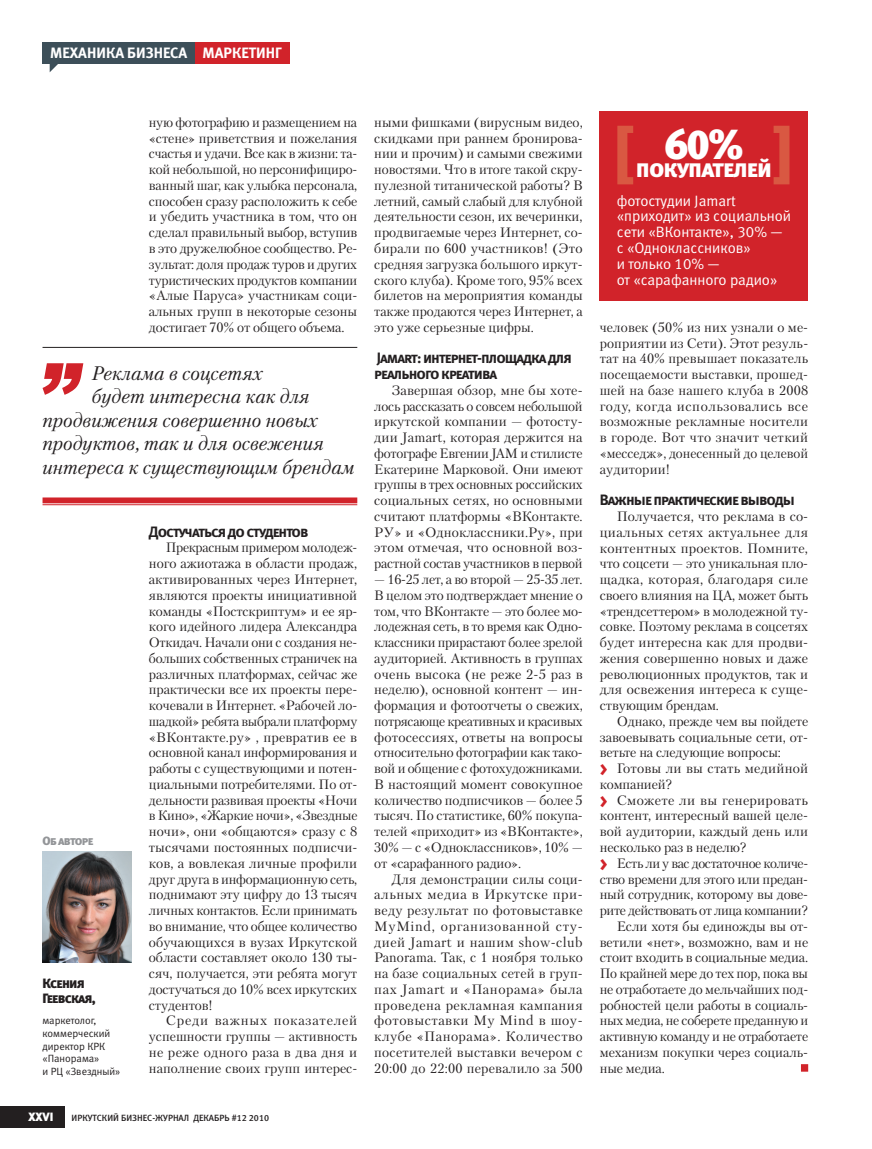
<style>
.page{position:relative;width:872px;height:1149px;background:#fff}
.page>*{position:absolute;margin:0;border:0;box-sizing:border-box;transform-origin:0 0}
.t1{font:66px "Meta Black Caps LFC";color:#d95842}
.t2{font:42px "Meta Black Caps LFC";color:#fff}
.t3{font:24px "Meta Black Caps LFC";letter-spacing:-.04em;color:#fff}
.t4{font:italic 19.5px "Petersburg C";color:#231f20}
.t5{font:15px/15.8px "Meta Normal LFC";color:#fff}
.t6{font:15px/15.8px "Meta Bold Caps LFC";letter-spacing:-.06em;color:#231f20}
.t7{font:15px "Meta Bold Caps LFC";color:#fff}
.t8{font:13.5px/15.8px "Petersburg C";letter-spacing:-.01em;color:#231f20;text-align:justify}
.t9{font:13.5px "Petersburg C";letter-spacing:-.03em;color:#231f20}
.t10{font:13.5px "Petersburg C";letter-spacing:.015em;color:#231f20}
.t11{font:13.5px "Petersburg C";letter-spacing:.02em;color:#231f20}
.t12{font:13.5px/15px "Meta Black Caps LFC";letter-spacing:-.06em;color:#231f20}
.t13{font:12px "Meta Black Caps LFC";letter-spacing:-.06em;color:#939598}
.t14{font:12px "Meta Black Caps LFC";color:#fff}
.t15{font:10.5px/12.6px "Meta Normal LFC";color:#231f20}
.t16{font:9px "Meta Medium Caps LFC";color:#231f20}
.s1{font-family:"Meta Black Caps LFC";font-size:18px;color:#d1232a}
</style>
<div class="page">
<div style="left:0;top:1106px;width:64px;height:21px;background:#231f20"></div>
<svg style="left:50px;top:64px;width:8px;height:8px"></svg>
<div style="left:43px;top:43px;width:152px;height:21px;background:#3d4f59"></div>
<div style="left:195px;top:43px;width:95px;height:21px;background:#d1232a"></div>
<svg style="left:801px;top:1064px;width:7px;height:7px"></svg>
<hr style="left:43px;top:347px;width:314px;height:1px;background:#231f20">
<div style="left:43px;top:497px;width:314px;height:6px;background:#d1232a"></div>
<hr style="left:43px;top:504px;width:314px;height:1px;background:#d1232a">
<svg style="left:43px;top:363px;width:40px;height:32px"></svg>
<img style="left:43px;top:851px;width:89px;height:110px">
<div style="left:600px;top:111px;width:208px;height:189px;background:#d1232a"></div>
<p class="t7" style="left:50px;top:44px;width:233px">Механика бизнеса Маркетинг</p>
<p class="t8" style="left:149px;top:114px;width:210px">ную фотографию и размещением на «стене» приветствия и пожелания счастья и удачи. Все как в жизни: та&shy;кой небольшой, но персонифициро&shy;ванный шаг, как улыбка персонала, способен сразу расположить к себе и убедить участника в том, что он сделал правильный выбор, вступив в это дружелюбное сообщество. Ре&shy;зультат: доля продаж туров и других туристических продуктов компании «Алые Паруса» участникам соци&shy;альных групп в некоторые сезоны достигает 70% от общего объема.</p>
<h3 class="t4" style="left:92px;top:361px;width:172px">Реклама в соцсетях</h3>
<h3 class="t4" style="left:92px;top:385px;width:219px">будет интересна как для</h3>
<h3 class="t4" style="left:43px;top:408px;width:276px">продвижения совершенно новых</h3>
<h3 class="t4" style="left:43px;top:432px;width:283px">продуктов, так и для освежения</h3>
<h3 class="t4" style="left:43px;top:456px;width:313px">интереса к существующим брендам</h3>
<p class="t13" style="left:43px;top:834px;width:52px">Об авторе</p>
<p class="t12" style="left:43px;top:975px;width:55px">Ксения<br>Геевская,</p>
<p class="t15" style="left:43px;top:1014px;width:79px">маркетолог, коммерческий директор КРК «Панорама»<br>и РЦ «Звездный»</p>
<p class="t6" style="left:149px;top:523px;width:161px">Достучаться до студентов</p>
<p class="t8" style="left:149px;top:539px;width:210px;text-indent:17px">Прекрасным примером молодеж&shy;ного ажиотажа в области продаж, активированных через Интернет, являются проекты инициативной команды «Постскриптум» и ее яр&shy;кого идейного лидера Александра Откидач. Начали они с создания не&shy;больших собственных страничек на различных платформах, сейчас же практически все их проекты пере&shy;кочевали в Интернет. «Рабочей ло&shy;шадкой» ребята выбрали платформу «ВКонтакте.ру» , превратив ее в основной канал информирования и работы с существующими и потен&shy;циальными потребителями. По от&shy;дельности развивая проекты «Ночи в Кино», «Жаркие ночи», «Звездные ночи», они «общаются» сразу с 8 тысячами постоянных подписчи&shy;ков, а вовлекая личные профили друг друга в информационную сеть, поднимают эту цифру до 13 тысяч личных контактов. Если принимать во внимание, что общее количество обучающихся в вузах Иркутской области составляет около 130 ты&shy;сяч, получается, эти ребята могут достучаться до 10% всех иркутских студентов!</p>
<p class="t8" style="left:149px;top:1012px;width:210px;text-indent:17px">Среди важных показателей успешности группы — активность не реже одного раза в два дня и наполнение своих групп интерес-</p>
<p class="t14" style="left:29px;top:1109px;width:26px">XXVI</p>
<p class="t16" style="left:72px;top:1112px;width:199px">Иркутски й Бизнес-журнал декабрь #12 2010</p>
<p class="t8" style="left:374px;top:114px;width:210px">ными фишками (вирусным видео, скидками при раннем бронирова&shy;нии и прочим) и самыми свежими новостями. Что в итоге такой скру&shy;пулезной титанической работы? В летний, самый слабый для клубной деятельности сезон, их вечеринки, продвигаемые через Интернет, со&shy;бирали по 600 участников! (Это средняя загрузка большого иркут&shy;ского клуба). Кроме того, 95% всех билетов на мероприятия команды также продаются через Интернет, а это уже серьезные цифры.</p>
<p class="t6" style="left:374px;top:350px;width:199px">Jamart: интернет-площадка для реального креатива</p>
<p class="t8" style="left:374px;top:382px;width:210px;text-indent:17px">Завершая обзор, мне бы хоте&shy;лось рассказать о совсем небольшой иркутской компании — фотосту&shy;дии Jamart, которая держится на фотографе Евгении JAM и стилисте Екатерине Марковой. Они имеют группы в трех основных российских социальных сетях, но основными считают платформы «ВКонтакте.<br>РУ» и «Одноклассники.Ру», при этом отмечая, что основной воз&shy;растной состав участников в первой</p>
<p class="t8" style="left:374px;top:571px;width:210px">— 16-25 лет, а во второй — 25-35 лет.<br>В целом это подтверждает мнение о том, что ВКонтакте — это более мо&shy;лодежная сеть, в то время как Одно&shy;классники прирастают более зрелой аудиторией. Активность в группах очень высока (не реже 2-5 раз в неделю), основной контент — ин&shy;формация и фотоотчеты о свежих, потрясающе креативных и красивых фотосессиях, ответы на вопросы относительно фотографии как тако&shy;вой и общение с фотохудожниками.<br>В настоящий момент совокупное количество подписчиков — более 5 тысяч. По статистике, 60% покупа&shy;телей «приходит» из «ВКонтакте», 30% — с «Одноклассников», 10% — от «сарафанного радио».</p>
<p class="t8" style="left:374px;top:870px;width:210px;text-indent:17px">Для демонстрации силы соци&shy;альных медиа в Иркутске при&shy;веду результат по фотовыставке MyMind, организованной сту&shy;дией Jamart и нашим show-club Panorama. Так, с 1 ноября только на базе социальных сетей в груп&shy;пах Jamart и «Панорама» была проведена рекламная кампания фотовыставки My Mind в шоу&shy;клубе «Панорама». Количество посетителей выставки вечером с 20:00 до 22:00 перевалило за 500</p>
<h1 class="t1" style="left:613px;top:113px;width:22px">[</h1>
<h1 class="t1" style="left:773px;top:113px;width:22px">]</h1>
<h2 class="t2" style="left:664px;top:120px;width:80px">60%</h2>
<h3 class="t3" style="left:636px;top:155px;width:137px">покупателей</h3>
<p class="t5" style="left:617px;top:192px;width:176px">фотостудии Jamart «приходит» из социальной сети «ВКонтакте», 30% — с «Одноклассников»<br>и только 10% —<br>от «сарафанного радио»</p>
<p class="t8" style="left:600px;top:319px;width:210px">человек (50% из них узнали о ме&shy;роприятии из Сети). Этот резуль&shy;тат на 40% превышает показатель посещаемости выставки, прошед&shy;шей на базе нашего клуба в 2008 году, когда использовались все возможные рекламные носители в городе. Вот что значит четкий «месседж», донесенный до целевой аудитории!</p>
<p class="t6" style="left:600px;top:492px;width:196px">Важные практические выводы</p>
<p class="t8" style="left:600px;top:508px;width:210px;text-indent:17px">Получается, что реклама в со&shy;циальных сетях актуальнее для контентных проектов. Помните, что соцсети — это уникальная пло&shy;щадка, которая, благодаря силе своего влияния на ЦА, может быть «трендсеттером» в молодежной ту&shy;совке. Поэтому реклама в соцсетях будет интересна как для продви&shy;жения совершенно новых и даже революционных продуктов, так и для освежения интереса к суще&shy;ствующим брендам.</p>
<p class="t8" style="left:617px;top:713px;width:193px">Однако, прежде чем вы пойдете</p>
<p class="t8" style="left:600px;top:728px;width:210px">завоевывать социальные сети, от-</p>
<p class="t8" style="left:600px;top:744px;width:183px">ветьте на следующие вопросы:</p>
<p class="t10" style="left:600px;top:760px;width:210px"><span class="s1">&gt;</span> Готовы ли вы стать медийной</p>
<p class="t8" style="left:600px;top:776px;width:74px">компанией?</p>
<p class="t11" style="left:600px;top:791px;width:210px"><span class="s1">&gt;</span> Сможете ли вы генерировать</p>
<p class="t8" style="left:600px;top:807px;width:210px">контент, интересный вашей целе-</p>
<p class="t8" style="left:600px;top:823px;width:210px">вой аудитории, каждый день или</p>
<p class="t8" style="left:600px;top:839px;width:148px">несколько раз в неделю?</p>
<p class="t9" style="left:600px;top:854px;width:210px"><span class="s1">&gt;</span> Есть ли у вас достаточное количе-</p>
<p class="t8" style="left:600px;top:870px;width:210px">ство времени для этого или предан-</p>
<p class="t8" style="left:600px;top:886px;width:210px">ный сотрудник, которому вы дове-</p>
<p class="t8" style="left:600px;top:902px;width:210px">рите действовать от лица компании?</p>
<p class="t8" style="left:617px;top:917px;width:193px">Если хотя бы единожды вы от-</p>
<p class="t8" style="left:600px;top:933px;width:210px">ветили «нет», возможно, вам и не</p>
<p class="t8" style="left:600px;top:949px;width:210px">стоит входить в социальные медиа.</p>
<p class="t8" style="left:600px;top:965px;width:210px">По крайней мере до тех пор, пока вы</p>
<p class="t8" style="left:600px;top:980px;width:210px">не отработаете до мельчайших под-</p>
<p class="t8" style="left:600px;top:996px;width:210px">робностей цели работы в социаль-</p>
<p class="t8" style="left:600px;top:1012px;width:210px">ных медиа, не соберете преданную и</p>
<p class="t8" style="left:600px;top:1028px;width:210px">активную команду и не отработаете</p>
<p class="t8" style="left:600px;top:1043px;width:210px">механизм покупки через социаль-</p>
<p class="t8" style="left:600px;top:1059px;width:67px">ные медиа.</p>
</div>
